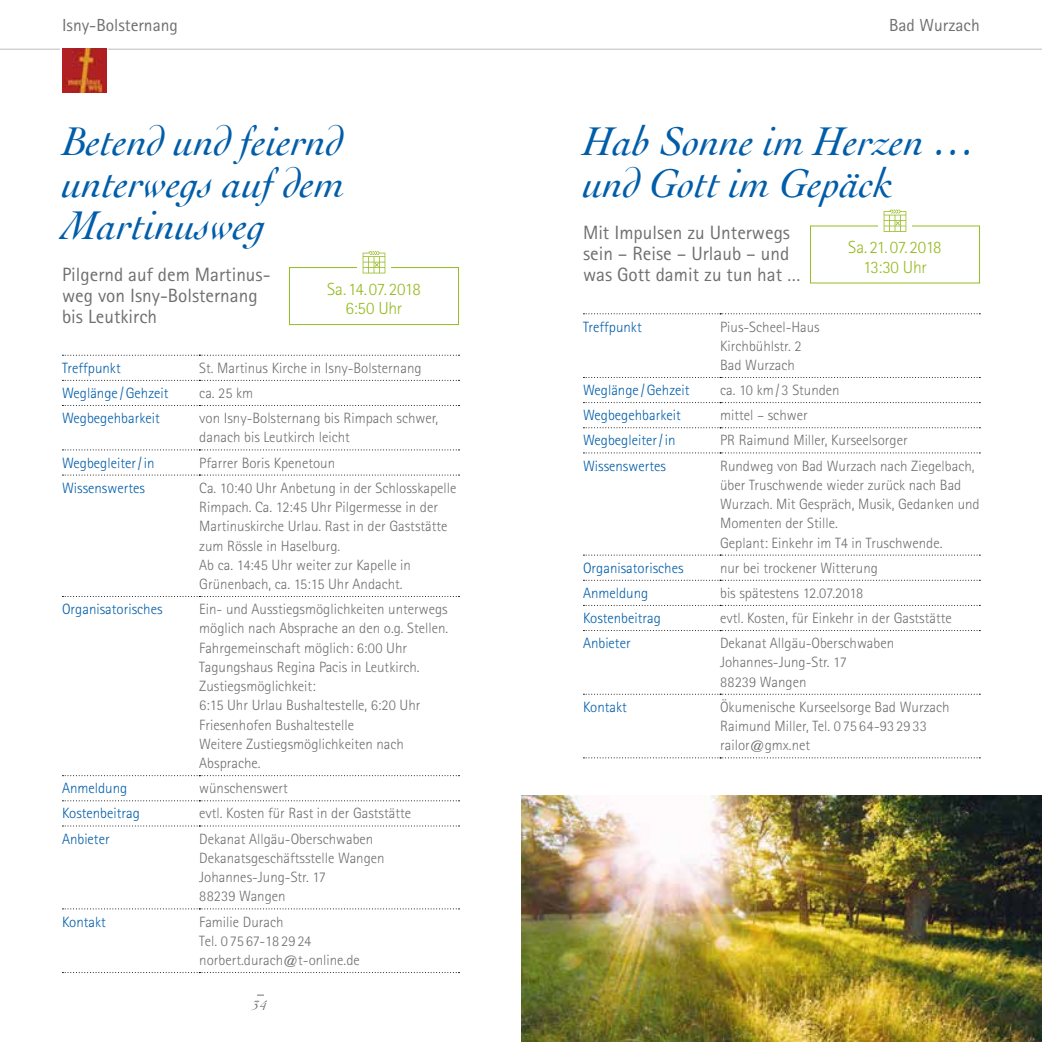
<style>
.page{position:relative;width:1042px;height:1042px;background:#fff}
.page>*{position:absolute;margin:0;border:0;box-sizing:border-box;transform-origin:0 0}
.t1{font:italic 42px/42px "Cochin";color:#005da9}
.t2{font:19.25px/21px "Rotis Sans Serif Std";color:#706f6f}
.t3{font:300 17.5px/19.2px "Rotis Sans Serif Std";letter-spacing:-.02em;color:#95bb20;text-align:center}
.t4{font:17.5px "Rotis Sans Serif Std";color:#706f6f}
.t5{font:300 14.88px/19.2px "Rotis Sans Serif Std";color:#706f6f}
.t6{font:300 14.88px "Rotis Sans Serif Std";color:#005da9}
.t7{font:italic 14px "Cochin";color:#706f6f}
</style>
<div class="page">
<img style="left:521px;top:795px;width:521px;height:247px">
<hr style="left:0;top:49px;width:1042px;height:1px;background:#bcbcbc">
<svg style="left:583px;top:313px;width:397px;height:1px"></svg>
<svg style="left:583px;top:377px;width:397px;height:1px"></svg>
<svg style="left:583px;top:402px;width:397px;height:1px"></svg>
<svg style="left:583px;top:427px;width:397px;height:1px"></svg>
<svg style="left:583px;top:452px;width:397px;height:1px"></svg>
<svg style="left:583px;top:555px;width:397px;height:1px"></svg>
<svg style="left:583px;top:580px;width:397px;height:1px"></svg>
<svg style="left:583px;top:605px;width:397px;height:1px"></svg>
<svg style="left:583px;top:630px;width:397px;height:1px"></svg>
<svg style="left:583px;top:694px;width:397px;height:1px"></svg>
<svg style="left:583px;top:757px;width:397px;height:1px"></svg>
<svg style="left:883px;top:210px;width:23px;height:22px"></svg>
<svg style="left:62px;top:355px;width:397px;height:1px"></svg>
<svg style="left:62px;top:380px;width:397px;height:1px"></svg>
<svg style="left:62px;top:405px;width:397px;height:1px"></svg>
<svg style="left:62px;top:449px;width:397px;height:1px"></svg>
<svg style="left:62px;top:475px;width:397px;height:1px"></svg>
<svg style="left:62px;top:596px;width:397px;height:1px"></svg>
<svg style="left:62px;top:775px;width:397px;height:1px"></svg>
<svg style="left:62px;top:800px;width:397px;height:1px"></svg>
<svg style="left:62px;top:825px;width:397px;height:1px"></svg>
<svg style="left:62px;top:908px;width:397px;height:1px"></svg>
<svg style="left:62px;top:972px;width:397px;height:1px"></svg>
<div style="left:289px;top:267px;width:170px;height:58px;border:1px solid #95bb20"></div>
<svg style="left:357px;top:252px;width:34px;height:22px"></svg>
<svg style="left:363px;top:251px;width:22px;height:22px"></svg>
<div style="left:61px;top:45px;width:47px;height:49px;background:linear-gradient(to right,#fff,#fff)"></div>
<img style="left:62px;top:49px;width:44px;height:44px">
<p class="t4" style="left:62px;top:15px;width:117px">Isny-Bolsternang</p>
<h1 class="t1" style="left:62px;top:118px;width:284px;text-align:justify">Betend und feiernd unterwegs auf dem Martinusweg</h1>
<p class="t2" style="left:62px;top:263px;width:210px">Pilgernd auf dem Martinus&shy;weg von Isny-Bolsternang bis Leutkirch</p>
<p class="t6" style="left:62px;top:359px;width:60px">Treffpunkt</p>
<p class="t5" style="left:199px;top:358px;width:224px">St. Martinus Kirche in Isny-Bolsternang</p>
<p class="t6" style="left:62px;top:384px;width:108px">Weglänge /Gehzeit</p>
<p class="t5" style="left:199px;top:383px;width:55px">ca. 25 km</p>
<p class="t6" style="left:62px;top:410px;width:99px">Wegbegehbarkeit</p>
<p class="t5" style="left:199px;top:408px;width:241px">von Isny-Bolsternang bis Rimpach schwer, danach bis Leutkirch leicht</p>
<p class="t6" style="left:62px;top:454px;width:94px">Wegbegleiter/in</p>
<p class="t5" style="left:199px;top:453px;width:137px">Pfarrer Boris Kpenetoun</p>
<p class="t6" style="left:62px;top:479px;width:84px">Wissenswertes</p>
<p class="t5" style="left:199px;top:478px;width:259px">Ca. 10:40 Uhr Anbetung in der Schlosskapelle Rimpach. Ca. 12:45 Uhr Pilgermesse in der Martinuskirche Urlau. Rast in der Gaststätte zum Rössle in Haselburg.<br>Ab ca. 14:45 Uhr weiter zur Kapelle in Grünenbach, ca. 15:15 Uhr Andacht.</p>
<p class="t6" style="left:62px;top:600px;width:102px">Organisatorisches</p>
<p class="t5" style="left:199px;top:599px;width:250px">Ein- und Ausstiegsmöglichkeiten unterwegs möglich nach Absprache an den o.g. Stellen.<br>Fahrgemeinschaft möglich: 6:00 Uhr Tagungshaus Regina Pacis in Leutkirch.<br>Zustiegsmöglichkeit:<br>6:15 Uhr Urlau Bushaltestelle, 6:20 Uhr Friesenhofen Bushaltestelle<br>Weitere Zustiegsmöglichkeiten nach Absprache.</p>
<p class="t6" style="left:62px;top:780px;width:67px">Anmeldung</p>
<p class="t5" style="left:199px;top:779px;width:90px">wünschenswert</p>
<p class="t6" style="left:62px;top:805px;width:79px">Kostenbeitrag</p>
<p class="t5" style="left:199px;top:804px;width:213px">evtl. Kosten für Rast in der Gaststätte</p>
<p class="t6" style="left:62px;top:830px;width:49px">Anbieter</p>
<p class="t5" style="left:199px;top:829px;width:187px">Dekanat Allgäu-Oberschwaben<br>Dekanatsgeschäftsstelle Wangen<br>Johannes-Jung-Str. 17<br>88239 Wangen</p>
<p class="t6" style="left:62px;top:913px;width:45px">Kontakt</p>
<p class="t5" style="left:199px;top:912px;width:162px">Familie Durach<br>Tel. 0 75 67-18 29 24 norbert.durach@t-online.de</p>
<p class="t3" style="left:327px;top:279px;width:95px">Sa.14.07.2018<br>6:50 Uhr</p>
<p class="t7" style="left:253px;top:995px;width:15px">34</p>
<p class="t4" style="left:889px;top:15px;width:92px">Bad Wurzach</p>
<h1 class="t1" style="left:583px;top:118px;width:394px">Hab Sonne im Herzen … und Gott im Gepäck</h1>
<p class="t2" style="left:583px;top:221px;width:219px">Mit Impulsen zu Unterwegs sein – Reise – Urlaub – und was Gott damit zu tun hat …</p>
<p class="t3" style="left:848px;top:238px;width:95px">Sa.21.07.2018<br>13:30 Uhr</p>
<p class="t6" style="left:583px;top:318px;width:60px">Treffpunkt</p>
<p class="t5" style="left:720px;top:317px;width:101px">Pius-Scheel-Haus<br>Kirchbühlstr. 2<br>Bad Wurzach</p>
<p class="t6" style="left:583px;top:382px;width:108px">Weglänge /Gehzeit</p>
<p class="t5" style="left:720px;top:380px;width:121px">ca. 10 km/ 3 Stunden</p>
<p class="t6" style="left:583px;top:407px;width:99px">Wegbegehbarkeit</p>
<p class="t5" style="left:720px;top:406px;width:89px">mittel – schwer</p>
<p class="t6" style="left:583px;top:432px;width:94px">Wegbegleiter/in</p>
<p class="t5" style="left:720px;top:431px;width:189px">PR Raimund Miller, Kurseelsorger</p>
<p class="t6" style="left:583px;top:457px;width:84px">Wissenswertes</p>
<p class="t5" style="left:720px;top:456px;width:261px">Rundweg von Bad Wurzach nach Ziegelbach, über Truschwende wieder zurück nach Bad Wurzach. Mit Gespräch, Musik, Gedanken und Momenten der Stille.<br>Geplant: Einkehr im T4 in Truschwende.</p>
<p class="t6" style="left:583px;top:559px;width:102px">Organisatorisches</p>
<p class="t5" style="left:720px;top:558px;width:159px">nur bei trockener Witterung</p>
<p class="t6" style="left:583px;top:584px;width:67px">Anmeldung</p>
<p class="t5" style="left:720px;top:583px;width:145px">bis spätestens 12.07.2018</p>
<p class="t6" style="left:583px;top:609px;width:79px">Kostenbeitrag</p>
<p class="t5" style="left:720px;top:608px;width:233px">evtl. Kosten, für Einkehr in der Gaststätte</p>
<p class="t6" style="left:583px;top:634px;width:49px">Anbieter</p>
<p class="t5" style="left:720px;top:633px;width:176px">Dekanat Allgäu-Oberschwaben<br>Johannes-Jung-Str. 17<br>88239 Wangen</p>
<p class="t6" style="left:583px;top:698px;width:45px">Kontakt</p>
<p class="t5" style="left:720px;top:697px;width:231px">Ökumenische Kurseelsorge Bad Wurzach<br>Raimund Miller, Tel. 0 75 64-93 29 33 railor@gmx.net</p>
</div>
